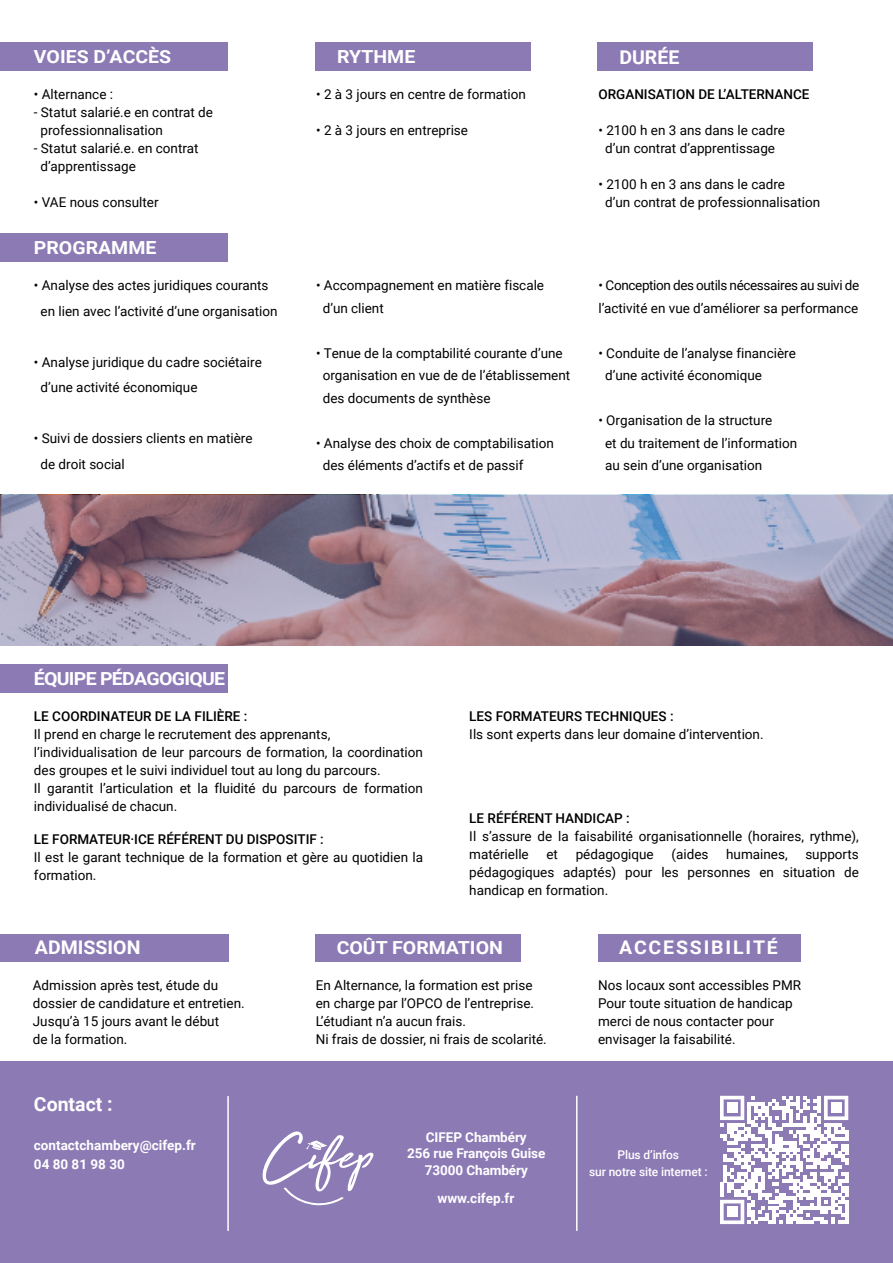
<style>
.page{position:relative;width:893px;height:1263px;background:#fff}
.page>*{position:absolute;margin:0;border:0;box-sizing:border-box;transform-origin:0 0}
.t1{font:700 19.5px "Roboto";color:#fff}
.t2{font:700 18.9px "Roboto";color:#fff}
.t3{font:700 18.75px "Roboto";letter-spacing:.095em;color:#fff;scale:1.04 1}
.t4{font:700 18.75px "Roboto";color:#fff;scale:1.04 1}
.t5{font:700 18px "Roboto";color:#fff;scale:1.08 1}
.t6{font:700 18px "Roboto";letter-spacing:-.04em;color:#fff;scale:1.08 1}
.t7{font:13.5px/18px "Roboto";color:#000001}
.t8{font:500 13.5px "Roboto";color:#000001}
.t9{font:700 13.5px/16.5px "Roboto";letter-spacing:-.005em;color:#fff}
.t10{font:13.5px/22.5px "Roboto";letter-spacing:-.025em;color:#000001}
.t11{font:500 12px/16.5px "Roboto";letter-spacing:-.01em;color:#fff;text-align:center}
.s1{font-size:18px}
</style>
<div class="page">
<div style="left:0;top:664px;width:227px;height:28px;background:#8c7ab5"></div>
<div style="left:0;top:934px;width:228px;height:27px;background:#8c7ab5"></div>
<div style="left:598px;top:934px;width:203px;height:27px;background:#8c7ab5"></div>
<div style="left:316px;top:934px;width:205px;height:27px;background:#8c7ab5"></div>
<div style="left:0;top:1062px;width:893px;height:201px;background:#8c7ab5"></div>
<div style="left:0;top:42px;width:227px;height:29px;background:#8c7ab5"></div>
<div style="left:316px;top:42px;width:215px;height:29px;background:#8c7ab5"></div>
<div style="left:598px;top:42px;width:215px;height:29px;background:#8c7ab5"></div>
<div style="left:0;top:233px;width:227px;height:28px;background:#8c7ab5"></div>
<hr style="left:227px;top:1096px;width:2px;height:135px;background:#fff">
<hr style="left:576px;top:1096px;width:2px;height:135px;background:#fff">
<svg style="left:0;top:495px;width:893px;height:150px;background:#9d8ea1"></svg>
<svg style="left:720px;top:1096px;width:128px;height:128px"></svg>
<div style="left:727px;top:1103px;width:10px;height:10px;background:#fff"></div>
<div style="left:831px;top:1103px;width:10px;height:10px;background:#fff"></div>
<div style="left:727px;top:1207px;width:10px;height:10px;background:#fff"></div>
<svg style="left:263px;top:1131px;width:110px;height:74px"></svg>
<h3 class="t5" style="left:34px;top:44px;width:129px">VOIES D’ACCÈS</h3>
<p class="t7" style="left:34px;top:85px;width:81px">• Alternance :</p>
<p class="t7" style="left:41px;top:103px;width:174px;text-indent:-7px">- Statut salarié.e en contrat de professionnalisation</p>
<p class="t7" style="left:41px;top:139px;width:159px;text-indent:-7px">- Statut salarié.e. en contrat d’apprentissage</p>
<p class="t7" style="left:34px;top:193px;width:126px">• VAE nous consulter</p>
<h3 class="t5" style="left:34px;top:235px;width:115px">PROGRAMME</h3>
<p class="t7" style="left:41px;top:272px;width:239px;line-height:25.5px;text-indent:-7px">• Analyse des actes juridiques courants en lien avec l’activité d’une organisation</p>
<p class="t7" style="left:41px;top:348px;width:223px;line-height:25.5px;text-indent:-7px">• Analyse juridique du cadre sociétaire d’une activité économique</p>
<p class="t7" style="left:41px;top:425px;width:213px;line-height:25.5px;text-indent:-7px">• Suivi de dossiers clients en matière de droit social</p>
<h3 class="t5" style="left:337px;top:44px;width:74px">RYTHME</h3>
<p class="t7" style="left:316px;top:85px;width:211px">• 2 à 3 jours en centre de formation</p>
<p class="t7" style="left:316px;top:121px;width:153px">• 2 à 3 jours en entreprise</p>
<p class="t7" style="left:323px;top:273px;width:223px;line-height:22.5px;text-indent:-7px">• Accompagnement en matière fiscale d’un client</p>
<p class="t7" style="left:323px;top:341px;width:249px;line-height:22.5px;text-indent:-7px">• Tenue de la comptabilité courante d’une organisation en vue de de l’établissement des documents de synthèse</p>
<p class="t7" style="left:323px;top:431px;width:233px;line-height:22.5px;text-indent:-7px">• Analyse des choix de comptabilisation des éléments d’actifs et de passif</p>
<h2 class="t2" style="left:619px;top:44px;width:61px">DURÉE</h2>
<p class="t8" style="left:598px;top:85px;width:213px">ORGANISATION DE L’ALTERNANCE</p>
<p class="t7" style="left:598px;top:121px;width:188px;text-align:center">• 2100 h en 3 ans dans le cadre d’un contrat d’apprentissage</p>
<p class="t7" style="left:605px;top:175px;width:217px;text-indent:-7px">• 2100 h en 3 ans dans le cadre<br>d’un contrat de professionnalisation</p>
<p class="t10" style="left:598px;top:274px;width:262px">• Conception des outils nécessaires au suivi de l’activité en vue d’améliorer sa performance</p>
<p class="t7" style="left:605px;top:341px;width:192px;line-height:22.5px;text-indent:-7px">• Conduite de l’analyse financière d’une activité économique</p>
<p class="t7" style="left:605px;top:409px;width:194px;line-height:22.5px;text-indent:-7px">• Organisation de la structure<br>et du traitement de l’information au sein d’une organisation</p>
<h3 class="t6" style="left:34px;top:666px;width:179px">ÉQUIPE PÉDAGOGIQUE</h3>
<p class="t8" style="left:34px;top:707px;width:215px">LE COORDINATEUR DE LA FILIÈRE :</p>
<p class="t7" style="left:34px;top:725px;width:391px">Il prend en charge le recrutement des apprenants, l’individualisation de leur parcours de formation, la coordination des groupes et le suivi individuel tout au long du parcours.<br>Il garantit l’articulation et la fluidité du parcours de formation individualisé de chacun.</p>
<p class="t8" style="left:34px;top:830px;width:291px">LE FORMATEUR·ICE RÉFÉRENT DU DISPOSITIF :</p>
<p class="t7" style="left:34px;top:848px;width:391px">Il est le garant technique de la formation et gère au quotidien la formation.</p>
<p class="t8" style="left:469px;top:707px;width:206px">LES FORMATEURS TECHNIQUES :</p>
<p class="t7" style="left:469px;top:725px;width:296px">Ils sont experts dans leur domaine d’intervention.</p>
<p class="t8" style="left:469px;top:809px;width:162px">LE RÉFÉRENT HANDICAP :</p>
<p class="t7" style="left:469px;top:827px;width:391px">Il s’assure de la faisabilité organisationnelle (horaires, rythme), matérielle</p>
<p class="t7" style="left:546px;top:845px;width:13px">et</p>
<p class="t7" style="left:576px;top:845px;width:80px">pédagogique</p>
<p class="t7" style="left:671px;top:845px;width:38px">(aides</p>
<p class="t7" style="left:726px;top:845px;width:63px">humaines,</p>
<p class="t7" style="left:469px;top:845px;width:391px;text-align:justify;text-indent:336px">supports pédagogiques adaptés) pour les personnes en situation de handicap en formation.</p>
<h3 class="t4" style="left:35px;top:934px;width:103px">ADMISSION</h3>
<h3 class="t5" style="left:337px;top:935px;width:155px">COÛT FORMATION</h3>
<h3 class="t3" style="left:619px;top:934px;width:154px">ACCESSIBILIT<span class="s1">É</span></h3>
<p class="t7" style="left:33px;top:976px;width:213px">Admission après test, étude du dossier de candidature et entretien.<br>Jusqu’à 15 jours avant le début<br>de la formation.</p>
<p class="t7" style="left:316px;top:976px;width:233px">En Alternance, la formation est prise en charge par l’OPCO de l’entreprise.<br>L’étudiant n’a aucun frais.<br>Ni frais de dossier, ni frais de scolarité.</p>
<p class="t7" style="left:598px;top:976px;width:205px">Nos locaux sont accessibles PMR<br>Pour toute situation de handicap merci de nous contacter pour envisager la faisabilité.</p>
<h1 class="t1" style="left:34px;top:1090px;width:80px">Contact :</h1>
<p class="t9" style="left:34px;top:1135px;width:163px;line-height:19.5px">contactchambery@cifep.fr<br>04 80 81 98 30</p>
<p class="t11" style="left:589px;top:1146px;width:120px">Plus d’infos<br>sur notre site internet :</p>
<p class="t9" style="left:407px;top:1128px;width:140px;text-align:center">CIFEP Chambéry<br>256 rue François Guise<br>73000 Chambéry</p>
<p class="t9" style="left:437px;top:1189px;width:78px">www.cifep.fr</p>
</div>
